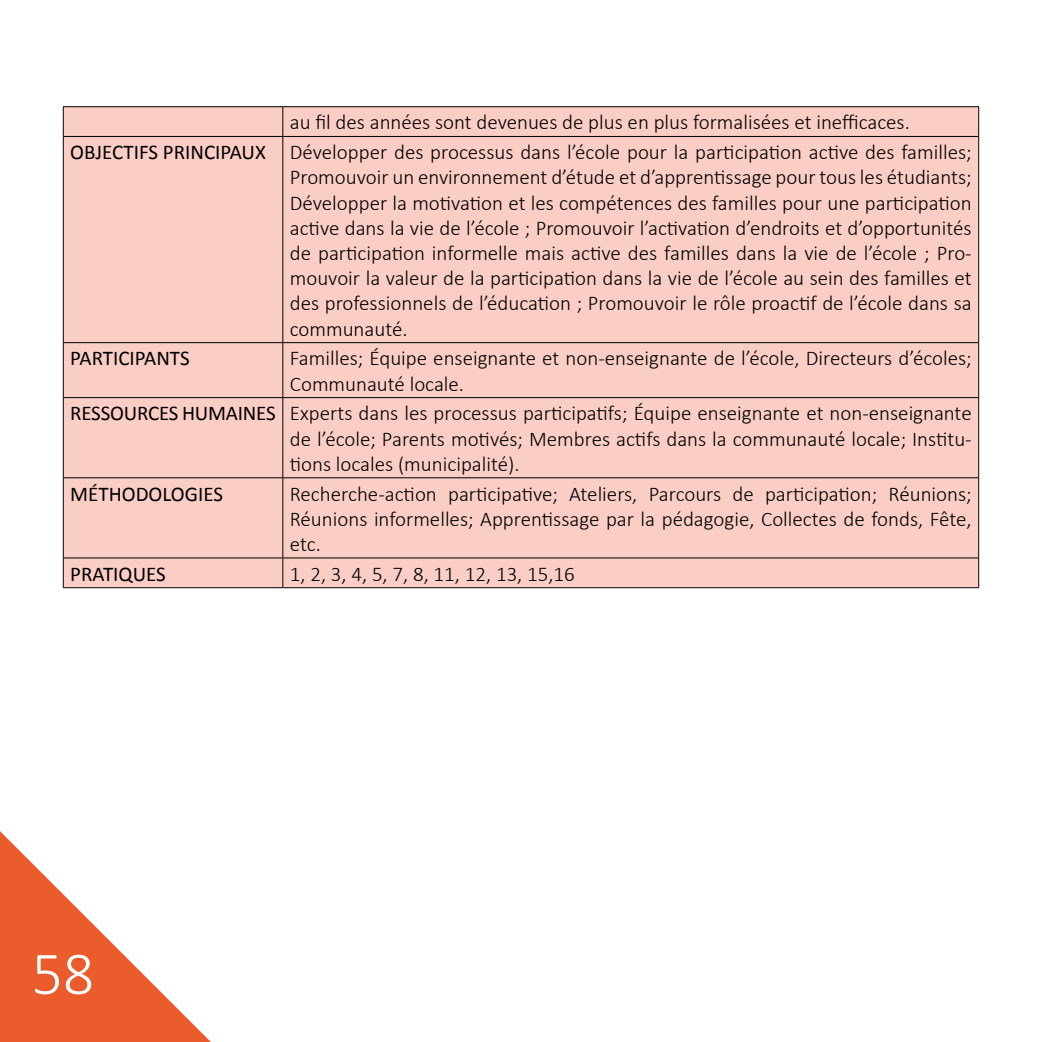
<style>
.page{position:relative;width:1042px;height:1042px;background:#fff}
.page>*{position:absolute;margin:0;border:0;box-sizing:border-box;transform-origin:0 0}
.t1{font:300 61.25px "Calibri";color:#fff}
.t2{font:300 21px/25.2px "Calibri";color:#000;text-align:justify}
.t3{font:21px "Calibri";color:#000}
.s1{font-weight:400}
</style>
<div class="page">
<svg style="left:0;top:831px;width:211px;height:211px"></svg>
<div style="left:64px;top:107px;width:914px;height:480px;background:#facec4"></div>
<hr style="left:283px;top:106px;width:696px;height:1px;background:#000">
<svg style="left:978px;top:107px;width:1px;height:29px"></svg>
<hr style="left:283px;top:136px;width:696px;height:1px;background:#000">
<hr style="left:978px;top:137px;width:1px;height:205px;background:#000">
<hr style="left:283px;top:342px;width:696px;height:1px;background:#000">
<hr style="left:978px;top:343px;width:1px;height:54px;background:#000">
<hr style="left:283px;top:397px;width:696px;height:1px;background:#000">
<hr style="left:978px;top:398px;width:1px;height:79px;background:#000">
<hr style="left:283px;top:477px;width:696px;height:1px;background:#000">
<hr style="left:978px;top:478px;width:1px;height:80px;background:#000">
<hr style="left:283px;top:558px;width:696px;height:1px;background:#000">
<svg style="left:978px;top:558px;width:1px;height:29px"></svg>
<hr style="left:283px;top:587px;width:696px;height:1px;background:#000">
<hr style="left:63px;top:106px;width:220px;height:1px;background:#000">
<svg style="left:63px;top:107px;width:1px;height:29px"></svg>
<svg style="left:282px;top:107px;width:1px;height:29px"></svg>
<hr style="left:63px;top:136px;width:220px;height:1px;background:#000">
<hr style="left:63px;top:137px;width:1px;height:205px;background:#000">
<hr style="left:282px;top:137px;width:1px;height:205px;background:#000">
<hr style="left:63px;top:342px;width:220px;height:1px;background:#000">
<hr style="left:63px;top:343px;width:1px;height:54px;background:#000">
<hr style="left:282px;top:343px;width:1px;height:54px;background:#000">
<hr style="left:63px;top:397px;width:220px;height:1px;background:#000">
<hr style="left:63px;top:398px;width:1px;height:79px;background:#000">
<hr style="left:282px;top:398px;width:1px;height:79px;background:#000">
<hr style="left:63px;top:477px;width:220px;height:1px;background:#000">
<hr style="left:63px;top:478px;width:1px;height:80px;background:#000">
<hr style="left:282px;top:478px;width:1px;height:80px;background:#000">
<hr style="left:63px;top:558px;width:220px;height:1px;background:#000">
<svg style="left:63px;top:558px;width:1px;height:29px"></svg>
<svg style="left:282px;top:558px;width:1px;height:29px"></svg>
<hr style="left:63px;top:587px;width:220px;height:1px;background:#000">
<p class="t2" style="left:70px;top:107px;width:903px;line-height:29.8px;text-indent:219px">au fil des années sont devenues de plus en plus formalisées et inefficaces.<br><span class="s1">OBJECTIFS PRINCIPAUX</span> Développer des processus dans l’école pour la participation active des familles;</p>
<p class="t2" style="left:290px;top:164px;width:683px">Promouvoir un environnement d’étude et d’apprentissage pour tous les étudiants; Développer la motivation et les compétences des familles pour une participation active dans la vie de l’école ; Promouvoir l’activation d’endroits et d’opportunités de participation informelle mais active des familles dans la vie de l’école ; Pro&shy;mouvoir la valeur de la participation dans la vie de l’école au sein des familles et des professionnels de l’éducation ; Promouvoir le rôle proactif de l’école dans sa communauté.</p>
<p class="t3" style="left:70px;top:345px;width:121px">PARTICIPANTS</p>
<p class="t2" style="left:290px;top:345px;width:683px">Familles; Équipe enseignante et non-enseignante de l’école, Directeurs d’écoles;<br>Communauté locale.</p>
<p class="t2" style="left:290px;top:400px;width:683px;text-indent:-219px"><span class="s1">RESSOURCES HUMAINES</span> Experts dans les processus participatifs; Équipe enseignante et non-enseignante de l’école; Parents motivés; Membres actifs dans la communauté locale; Institu&shy;tions locales (municipalité).</p>
<p class="t3" style="left:70px;top:480px;width:154px">MÉTHODOLOGIES</p>
<p class="t2" style="left:290px;top:480px;width:683px">Recherche-action participative; Ateliers, Parcours de participation; Réunions; Réunions informelles; Apprentissage par la pédagogie, Collectes de fonds, Fête, etc.</p>
<p class="t3" style="left:70px;top:560px;width:97px">PRATIQUES</p>
<p class="t2" style="left:290px;top:560px;width:287px">1, 2, 3, 4, 5, 7, 8, 11, 12, 13, 15,16</p>
<h1 class="t1" style="left:32px;top:935px;width:64px">58</h1>
</div>
